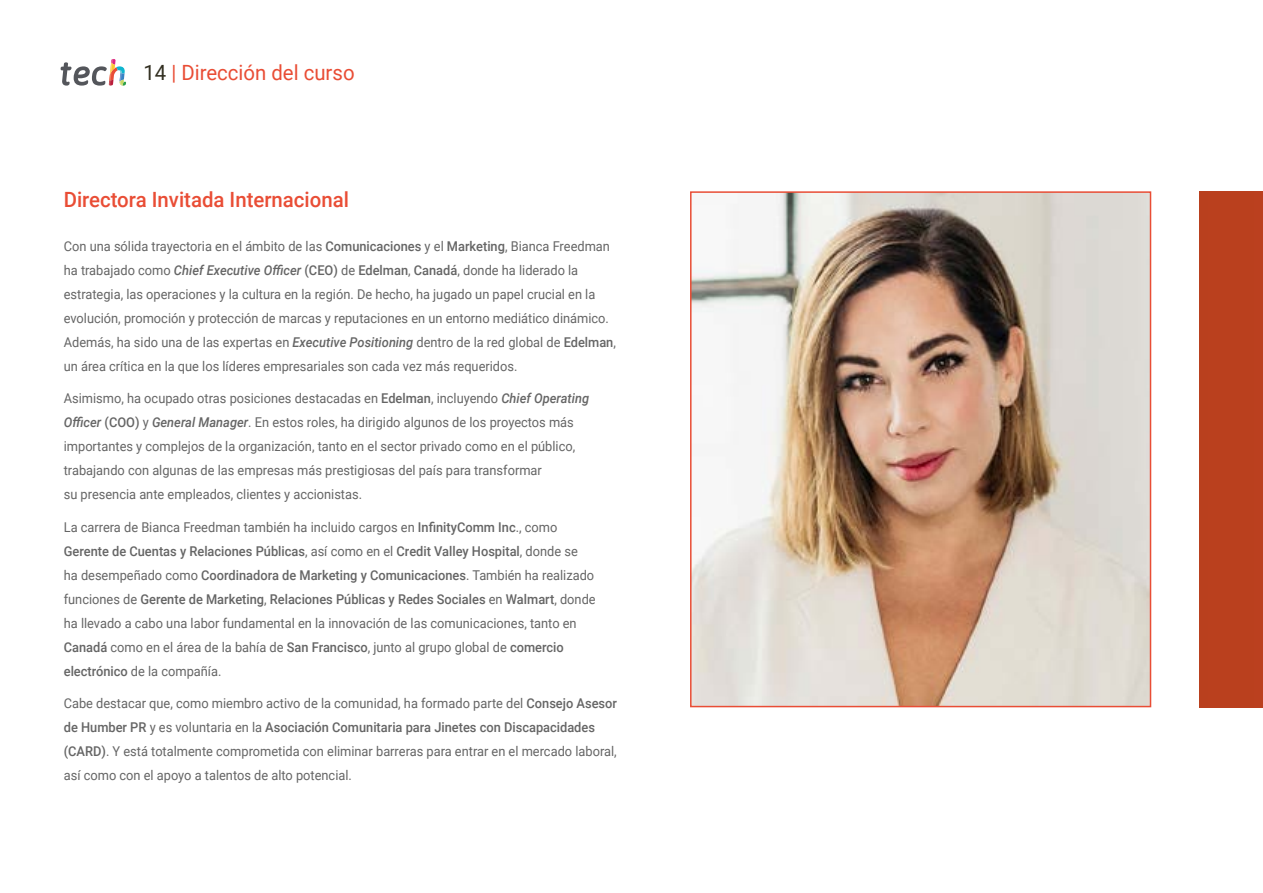
<style>
.page{position:relative;width:1263px;height:893px;background:#fff}
.page>*{position:absolute;margin:0;border:0;box-sizing:border-box;transform-origin:0 0}
.t1{font:500 21px "Roboto";color:#e94d35}
.t2{font:21px "Roboto";color:#e94d35}
.t3{font:13.5px/24px "Roboto";color:#656565;scale:.95 1}
.s1{color:#312e20}
.s2{font-weight:500}
.s3{font-weight:500;font-style:italic}
</style>
<div class="page">
<svg style="left:61px;top:59px;width:65px;height:27px"></svg>
<div style="left:1199px;top:191px;width:64px;height:516px;background:#ba401e"></div>
<img style="left:693px;top:194px;width:455px;height:510px">
<div style="left:690px;top:191px;width:461px;height:516px;border:2px solid #e94d35"></div>
<h1 class="t2" style="left:144px;top:57px;width:213px"><span class="s1">14</span> | Dirección del curso</h1>
<h1 class="t1" style="left:64px;top:185px;width:287px">Directora Invitada Internacional</h1>
<p class="t3" style="left:64px;top:234px;width:583px">Con una sólida trayectoria en el ámbito de las <span class="s2">Comunicaciones</span> y el <span class="s2">Marketing</span>, Bianca Freedman ha trabajado como <span class="s3">Chief Executive Officer</span> <span class="s2">(CEO)</span> de <span class="s2">Edelman</span>, <span class="s2">Canadá</span>, donde ha liderado la estrategia, las operaciones y la cultura en la región. De hecho, ha jugado un papel crucial en la evolución, promoción y protección de marcas y reputaciones en un entorno mediático dinámico.<br>Además, ha sido una de las expertas en <span class="s3">Executive Positioning</span> dentro de la red global de <span class="s2">Edelman</span>, un área crítica en la que los líderes empresariales son cada vez más requeridos.</p>
<p class="t3" style="left:64px;top:386px;width:554px">Asimismo, ha ocupado otras posiciones destacadas en <span class="s2">Edelman</span>, incluyendo <span class="s3">Chief Operating Officer</span> <span class="s2">(COO)</span> y <span class="s3">General Manager</span>. En estos roles, ha dirigido algunos de los proyectos más importantes y complejos de la organización, tanto en el sector privado como en el público, trabajando con algunas de las empresas más prestigiosas del país para transformar<br>su presencia ante empleados, clientes y accionistas.</p>
<p class="t3" style="left:64px;top:515px;width:561px">La carrera de Bianca Freedman también ha incluido cargos en <span class="s2">InfinityComm Inc</span>., como <span class="s2">Gerente de Cuentas y Relaciones Públicas</span>, así como en el <span class="s2">Credit Valley Hospital</span>, donde se<br>ha desempeñado como <span class="s2">Coordinadora de Marketing y Comunicaciones</span>. También ha realizado funciones de <span class="s2">Gerente de Marketing</span>, <span class="s2">Relaciones Públicas y Redes Sociales</span> en <span class="s2">Walmart</span>, donde ha llevado a cabo una labor fundamental en la innovación de las comunicaciones, tanto en <span class="s2">Canadá</span> como en el área de la bahía de <span class="s2">San Francisco</span>, junto al grupo global de <span class="s2">comercio electrónico</span> de la compañía.</p>
<p class="t3" style="left:64px;top:691px;width:584px">Cabe destacar que, como miembro activo de la comunidad, ha formado parte del <span class="s2">Consejo Asesor de Humber PR</span> y es voluntaria en la <span class="s2">Asociación Comunitaria para Jinetes con Discapacidades (CARD)</span>. Y está totalmente comprometida con eliminar barreras para entrar en el mercado laboral, así como con el apoyo a talentos de alto potencial.</p>
</div>
